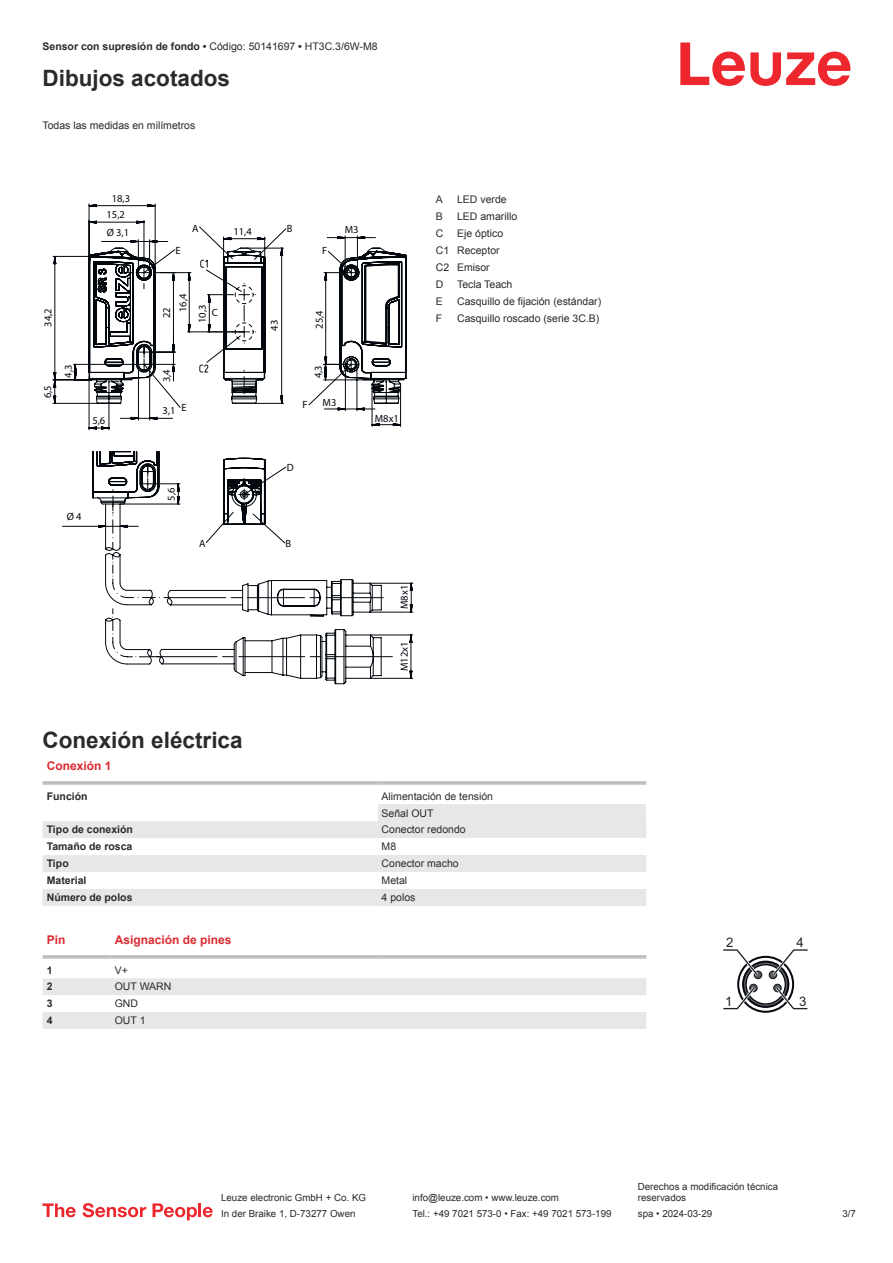
<style>
.page{position:relative;width:893px;height:1263px;background:#fff}
.page>*{position:absolute;margin:0;border:0;box-sizing:border-box;transform-origin:0 0}
.t1{font:700 22.5px "Arial";color:#2b292a}
.t2{font:13.2px "Arial";color:#1e2328}
.t3{font:700 12px "Arial";color:#db2a30}
.t4{font:10.5px/17px "Arial";color:#2b292a}
.t5{font:700 10.5px "Arial";color:#2b292a}
.t6{font:10.5px/15.6px "Myriad Pro";color:#03080e;text-align:center}
.t7{font:9.75px/11.7px "Arial";color:#2b292a}
.s1{font-weight:400}
</style>
<div class="page">
<svg style="left:680px;top:43px;width:170px;height:43px"></svg>
<svg style="left:43px;top:821px;width:335px;height:85px;fill:#e6e7e9"></svg>
<hr style="left:43px;top:781px;width:335px;height:4px;background:#bdbfc1">
<hr style="left:378px;top:781px;width:268px;height:4px;background:#c9cacc">
<div style="left:378px;top:804px;width:268px;height:17px;background:#e6e7e9"></div>
<div style="left:378px;top:821px;width:268px;height:17px;background:#e6e7e9"></div>
<div style="left:378px;top:855px;width:268px;height:17px;background:#e6e7e9"></div>
<div style="left:378px;top:889px;width:268px;height:17px;background:#e6e7e9"></div>
<svg style="left:43px;top:978px;width:603px;height:51px"></svg>
<svg style="left:43px;top:955px;width:68px;height:4px"></svg>
<svg style="left:111px;top:955px;width:267px;height:4px"></svg>
<svg style="left:378px;top:955px;width:268px;height:4px"></svg>
<svg style="left:723px;top:949px;width:85px;height:64px"></svg>
<svg style="left:43px;top:1203px;width:33px;height:14px"></svg>
<svg style="left:83px;top:1203px;width:63px;height:14px"></svg>
<svg style="left:153px;top:1203px;width:44px;height:17px"></svg>
<hr style="left:198px;top:1203px;width:3px;height:14px;background:#ed272d">
<svg style="left:203px;top:1207px;width:10px;height:10px"></svg>
<svg style="left:52px;top:255px;width:10px;height:149px"></svg>
<svg style="left:62px;top:254px;width:351px;height:425px"></svg>
<svg style="left:89px;top:431px;width:304px;height:226px"></svg>
<svg style="left:112px;top:431px;width:141px;height:227px"></svg>
<svg style="left:88px;top:204px;width:314px;height:227px"></svg>
<p class="t5" style="left:43px;top:43px;width:337px">Sensor con supresión de fondo • <span class="s1">Código: 50141697</span> • <span class="s1">HT3C.3/6W-M8</span></p>
<h1 class="t1" style="left:43px;top:70px;width:189px">Dibujos acotados</h1>
<p class="t4" style="left:43px;top:117px;width:154px">Todas las medidas en milímetros</p>
<p class="t6" style="left:107px;top:192px;width:25px">18,3<br>15,2</p>
<p class="t6" style="left:107px;top:226px;width:24px">Ø 3,1</p>
<p class="t6" style="left:233px;top:225px;width:20px">11,4</p>
<p class="t6" style="left:345px;top:223px;width:15px">M3</p>
<p class="t6" style="left:192px;top:221px;width:8px">A</p>
<p class="t6" style="left:287px;top:221px;width:7px">B</p>
<p class="t6" style="left:176px;top:243px;width:7px">E</p>
<p class="t6" style="left:322px;top:244px;width:7px">F</p>
<p class="t6" style="left:41px;top:327px;width:20px;rotate:-90deg">34,2</p>
<p class="t6" style="left:160px;top:318px;width:12px;rotate:-90deg">22</p>
<p class="t6" style="left:176px;top:312px;width:20px;rotate:-90deg">16,4</p>
<p class="t6" style="left:195px;top:323px;width:20px;rotate:-90deg">10,3</p>
<p class="t6" style="left:212px;top:305px;width:8px">C</p>
<p class="t6" style="left:267px;top:331px;width:12px;rotate:-90deg">43</p>
<p class="t6" style="left:312px;top:329px;width:20px;rotate:-90deg">25,4</p>
<p class="t6" style="left:41px;top:398px;width:14px;rotate:-90deg">6,5</p>
<p class="t6" style="left:61px;top:378px;width:14px;rotate:-90deg">4,3</p>
<p class="t6" style="left:160px;top:382px;width:14px;rotate:-90deg">3,4</p>
<p class="t6" style="left:311px;top:378px;width:14px;rotate:-90deg">4,3</p>
<p class="t6" style="left:92px;top:414px;width:14px">5,6</p>
<p class="t6" style="left:163px;top:404px;width:14px">3,1</p>
<p class="t6" style="left:181px;top:400px;width:7px">E</p>
<p class="t6" style="left:303px;top:398px;width:7px">F</p>
<p class="t6" style="left:323px;top:396px;width:15px">M3</p>
<p class="t6" style="left:67px;top:510px;width:16px">Ø 4</p>
<p class="t6" style="left:164px;top:500px;width:14px;rotate:-90deg">5,6</p>
<p class="t6" style="left:287px;top:460px;width:8px">D</p>
<p class="t6" style="left:199px;top:536px;width:8px">A</p>
<p class="t6" style="left:285px;top:536px;width:7px">B</p>
<p class="t6" style="left:375px;top:412px;width:26px">M8x1</p>
<p class="t6" style="left:398px;top:609px;width:26px;rotate:-90deg">M8x1</p>
<p class="t6" style="left:397px;top:671px;width:31px;rotate:-90deg">M12x1</p>
<p class="t4" style="left:436px;top:192px;width:9px">A</p>
<p class="t4" style="left:457px;top:192px;width:51px">LED verde</p>
<p class="t4" style="left:436px;top:209px;width:9px">B</p>
<p class="t4" style="left:457px;top:209px;width:62px">LED amarillo</p>
<p class="t4" style="left:436px;top:226px;width:9px">C</p>
<p class="t4" style="left:436px;top:226px;width:69px;text-indent:21px">Eje óptico<br>C1 Receptor<br>C2 Emisor<br>D</p>
<p class="t4" style="left:457px;top:277px;width:57px">Tecla Teach</p>
<p class="t4" style="left:436px;top:294px;width:9px">E</p>
<p class="t4" style="left:457px;top:294px;width:146px">Casquillo de fijación (estándar)</p>
<p class="t4" style="left:436px;top:311px;width:8px">F</p>
<p class="t4" style="left:457px;top:311px;width:144px">Casquillo roscado (serie 3C.B)</p>
<h1 class="t1" style="left:43px;top:732px;width:202px">Conexión eléctrica</h1>
<p class="t3" style="left:47px;top:762px;width:66px">Conexión 1</p>
<p class="t5" style="left:47px;top:792px;width:42px">Función</p>
<p class="t4" style="left:382px;top:788px;width:113px">Alimentación de tensión<br>Señal OUT</p>
<p class="t5" style="left:47px;top:826px;width:88px">Tipo de conexión</p>
<p class="t4" style="left:382px;top:822px;width:86px">Conector redondo</p>
<p class="t5" style="left:47px;top:843px;width:87px">Tamaño de rosca</p>
<p class="t4" style="left:382px;top:839px;width:16px">M8</p>
<p class="t5" style="left:47px;top:860px;width:23px">Tipo</p>
<p class="t4" style="left:382px;top:856px;width:79px">Conector macho</p>
<p class="t5" style="left:47px;top:876px;width:41px">Material</p>
<p class="t4" style="left:382px;top:873px;width:27px">Metal</p>
<p class="t5" style="left:47px;top:893px;width:87px">Número de polos</p>
<p class="t4" style="left:382px;top:890px;width:35px">4 polos</p>
<p class="t3" style="left:47px;top:935px;width:20px">Pin</p>
<p class="t3" style="left:115px;top:935px;width:118px">Asignación de pines</p>
<p class="t5" style="left:47px;top:966px;width:7px">1</p>
<p class="t4" style="left:115px;top:962px;width:15px">V+</p>
<p class="t5" style="left:47px;top:983px;width:7px">2</p>
<p class="t4" style="left:115px;top:979px;width:58px">OUT WARN</p>
<p class="t5" style="left:47px;top:1000px;width:7px">3</p>
<p class="t4" style="left:115px;top:996px;width:25px">GND</p>
<p class="t5" style="left:47px;top:1017px;width:7px">4</p>
<p class="t4" style="left:115px;top:1013px;width:32px">OUT 1</p>
<p class="t2" style="left:726px;top:935px;width:9px">2</p>
<p class="t2" style="left:796px;top:935px;width:9px">4</p>
<p class="t2" style="left:725px;top:994px;width:9px">1</p>
<p class="t2" style="left:799px;top:994px;width:9px">3</p>
<p class="t7" style="left:221px;top:1193px;width:146px">Leuze electronic GmbH + Co. KG</p>
<p class="t7" style="left:412px;top:1193px;width:148px">info@leuze.com • www.leuze.com</p>
<p class="t7" style="left:638px;top:1181px;width:142px">Derechos a modificación técnica reservados</p>
<p class="t7" style="left:221px;top:1209px;width:136px">In der Braike 1, D-73277 Owen</p>
<p class="t7" style="left:412px;top:1209px;width:201px">Tel.: +49 7021 573-0 • Fax: +49 7021 573-199</p>
<p class="t7" style="left:638px;top:1209px;width:76px">spa • 2024-03-29</p>
<p class="t7" style="left:842px;top:1209px;width:15px">3 /7</p>
</div>
